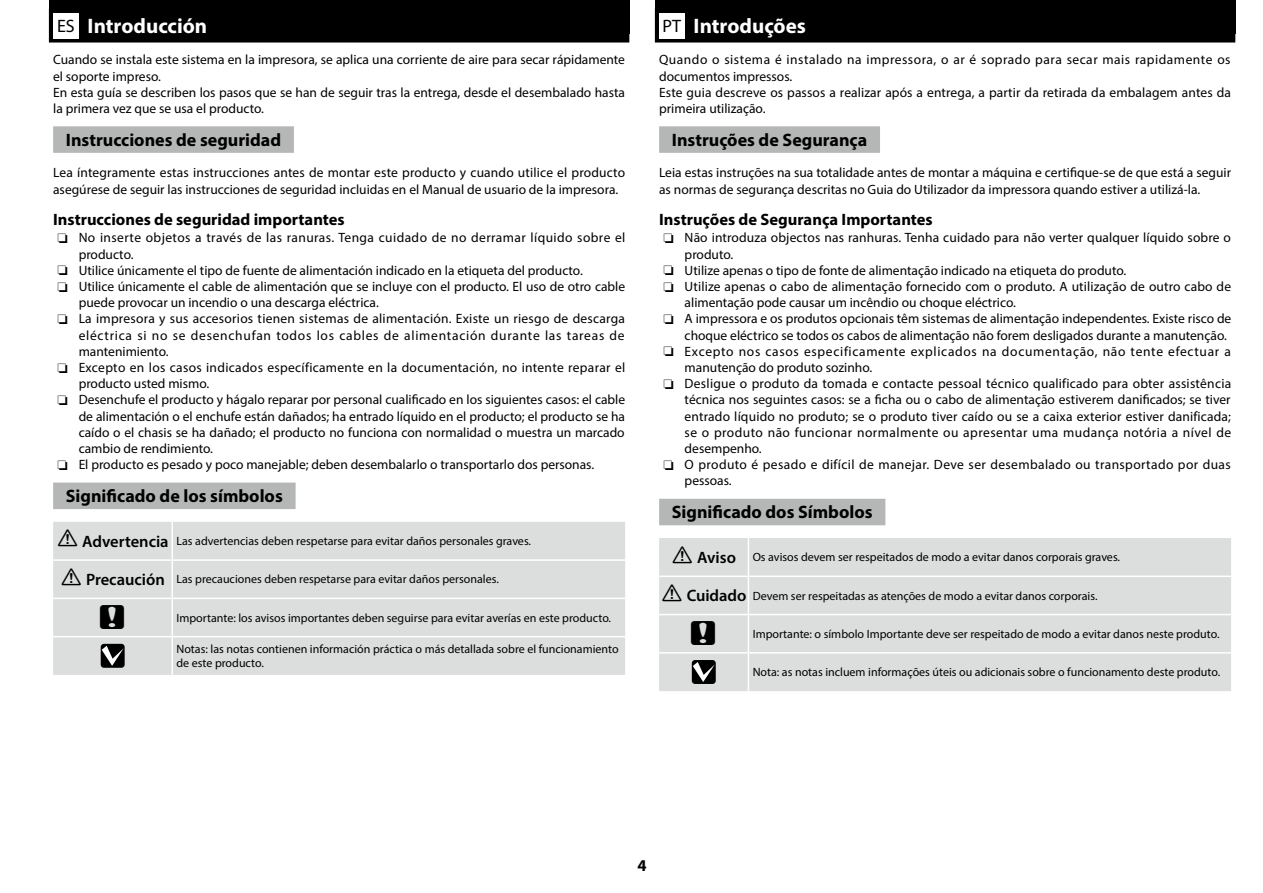
<style>
.page{position:relative;width:1263px;height:893px;background:#fff}
.page>*{position:absolute;margin:0;border:0;box-sizing:border-box;transform-origin:0 0}
.t1{font:33px "TP Publication Group Icons 3 AA";color:#000}
.t2{font:700 21px "Myriad Pro";color:#fff}
.t3{font:700 18px "Myriad Pro";color:#000}
.t4{font:700 16.5px "Myriad Pro";color:#000}
.t5{font:13.5px/16.2px "Myriad Pro";color:#000}
.t6{font:13.5px "Myriad Pro";letter-spacing:.02em;color:#000}
.t7{font:13.5px "Myriad Pro";letter-spacing:.03em;color:#000}
.t8{font:13.5px "Myriad Pro";letter-spacing:.025em;color:#000}
.t9{font:13.5px "Myriad Pro";letter-spacing:.05em;color:#000}
.t10{font:13.5px "Myriad Pro";letter-spacing:.055em;color:#000}
.t11{font:13.5px "Myriad Pro";letter-spacing:.035em;color:#000}
.t12{font:12px/14.4px "Myriad Pro";color:#000}
.s1{font-weight:400;font-size:18px;color:#000}
.s2{font-family:"TP Publication Group Icons 4 AAA";font-size:24px}
.s3{font-weight:600;font-size:16.5px}
</style>
<div class="page">
<div style="left:49px;top:0;width:580px;height:34px;background:#000"></div>
<div style="left:655px;top:0;width:580px;height:34px;background:#000"></div>
<div style="left:49px;top:9px;width:580px;height:34px;background:#000"></div>
<div style="left:53px;top:126px;width:241px;height:27px;background:#b5b6b6"></div>
<div style="left:53px;top:483px;width:243px;height:26px;background:#b5b6b6"></div>
<div style="left:53px;top:13px;width:26px;height:25px;background:#fff"></div>
<div style="left:53px;top:522px;width:572px;height:153px;background:#dcdddd"></div>
<hr style="left:171px;top:522px;width:2px;height:37px;background:#fff">
<hr style="left:53px;top:559px;width:119px;height:2px;background:#fff">
<hr style="left:172px;top:559px;width:453px;height:2px;background:#fff">
<hr style="left:171px;top:561px;width:2px;height:37px;background:#fff">
<hr style="left:53px;top:598px;width:119px;height:1px;background:#fff">
<hr style="left:172px;top:598px;width:453px;height:1px;background:#fff">
<hr style="left:171px;top:599px;width:2px;height:37px;background:#fff">
<hr style="left:53px;top:636px;width:119px;height:1px;background:#fff">
<hr style="left:172px;top:636px;width:453px;height:1px;background:#fff">
<hr style="left:171px;top:637px;width:2px;height:38px;background:#fff">
<svg style="left:101px;top:644px;width:24px;height:24px"></svg>
<div style="left:655px;top:9px;width:580px;height:34px;background:#000"></div>
<div style="left:659px;top:126px;width:221px;height:27px;background:#b5b6b6"></div>
<div style="left:659px;top:499px;width:226px;height:26px;background:#b5b6b6"></div>
<div style="left:659px;top:13px;width:26px;height:25px;background:#fff"></div>
<div style="left:659px;top:538px;width:572px;height:153px;background:#dcdddd"></div>
<hr style="left:748px;top:538px;width:1px;height:38px;background:#fff">
<hr style="left:659px;top:576px;width:89px;height:1px;background:#fff">
<hr style="left:748px;top:576px;width:483px;height:1px;background:#fff">
<hr style="left:748px;top:577px;width:1px;height:37px;background:#fff">
<hr style="left:659px;top:614px;width:89px;height:1px;background:#fff">
<hr style="left:748px;top:614px;width:483px;height:1px;background:#fff">
<hr style="left:748px;top:615px;width:1px;height:37px;background:#fff">
<hr style="left:659px;top:652px;width:89px;height:2px;background:#fff">
<hr style="left:748px;top:652px;width:483px;height:2px;background:#fff">
<hr style="left:748px;top:654px;width:1px;height:37px;background:#fff">
<svg style="left:692px;top:660px;width:24px;height:24px"></svg>
<h2 class="t2" style="left:57px;top:12px;width:152px"><span class="s1">ES</span> Introducción</h2>
<p class="t5" style="left:53px;top:51px;width:573px">Cuando se instala este sistema en la impresora, se aplica una corriente de aire para secar rápidamente el soporte impreso.<br>En esta guía se describen los pasos que se han de seguir tras la entrega, desde el desembalado hasta la primera vez que se usa el producto.</p>
<h3 class="t3" style="left:66px;top:128px;width:217px">Instrucciones de seguridad</h3>
<p class="t5" style="left:53px;top:165px;width:573px">Lea íntegramente estas instrucciones antes de montar este producto y cuando utilice el producto asegúrese de seguir las instrucciones de seguridad incluidas en el Manual de usuario de la impresora.</p>
<p class="t4" style="left:53px;top:209px;width:293px">Instrucciones de seguridad importantes</p>
<p class="t7" style="left:57px;top:229px;width:569px">❏ No inserte objetos a través de las ranuras. Tenga cuidado de no derramar líquido sobre el</p>
<p class="t5" style="left:79px;top:246px;width:56px">producto.</p>
<p class="t5" style="left:57px;top:262px;width:527px">❏ Utilice únicamente el tipo de fuente de alimentación indicado en la etiqueta del producto.</p>
<p class="t5" style="left:57px;top:278px;width:569px">❏ Utilice únicamente el cable de alimentación que se incluye con el producto. El uso de otro cable</p>
<p class="t5" style="left:79px;top:294px;width:302px">puede provocar un incendio o una descarga eléctrica.</p>
<p class="t6" style="left:57px;top:310px;width:569px">❏ La impresora y sus accesorios tienen sistemas de alimentación. Existe un riesgo de descarga</p>
<p class="t10" style="left:79px;top:327px;width:547px">eléctrica si no se desenchufan todos los cables de alimentación durante las tareas de</p>
<p class="t5" style="left:79px;top:343px;width:91px">mantenimiento.</p>
<p class="t8" style="left:57px;top:359px;width:569px">❏ Excepto en los casos indicados específicamente en la documentación, no intente reparar el</p>
<p class="t5" style="left:79px;top:375px;width:132px">producto usted mismo.</p>
<p class="t5" style="left:57px;top:391px;width:569px">❏ Desenchufe el producto y hágalo reparar por personal cualificado en los siguientes casos: el cable</p>
<p class="t5" style="left:79px;top:408px;width:548px">de alimentación o el enchufe están dañados; ha entrado líquido en el producto; el producto se ha</p>
<p class="t5" style="left:79px;top:424px;width:547px">caído o el chasis se ha dañado; el producto no funciona con normalidad o muestra un marcado</p>
<p class="t5" style="left:79px;top:440px;width:136px">cambio de rendimiento.</p>
<p class="t5" style="left:57px;top:456px;width:538px">❏ El producto es pesado y poco manejable; deben desembalarlo o transportarlo dos personas.</p>
<h3 class="t3" style="left:66px;top:484px;width:218px">Significado de los símbolos</h3>
<p class="t12" style="left:57px;top:534px;width:476px"><span class="s2">!</span> <span class="s3">Advertencia</span> Las advertencias deben respetarse para evitar daños personales graves.</p>
<p class="t12" style="left:60px;top:572px;width:440px"><span class="s2">!</span> <span class="s3">Precaución</span> Las precauciones deben respetarse para evitar daños personales.</p>
<h1 class="t1" style="left:100px;top:596px;width:27px">c</h1>
<p class="t12" style="left:176px;top:610px;width:436px">Importante: los avisos importantes deben seguirse para evitar averías en este producto.</p>
<p class="t12" style="left:176px;top:641px;width:444px">Notas: las notas contienen información práctica o más detallada sobre el funcionamiento de este producto.</p>
<h2 class="t2" style="left:663px;top:12px;width:145px"><span class="s1">PT</span> Introduções</h2>
<p class="t5" style="left:659px;top:51px;width:573px">Quando o sistema é instalado na impressora, o ar é soprado para secar mais rapidamente os documentos impressos.<br>Este guia descreve os passos a realizar após a entrega, a partir da retirada da embalagem antes da primeira utilização.</p>
<h3 class="t3" style="left:672px;top:128px;width:197px">Instruções de Segurança</h3>
<p class="t5" style="left:659px;top:165px;width:573px">Leia estas instruções na sua totalidade antes de montar a máquina e certifique-se de que está a seguir as normas de segurança descritas no Guia do Utilizador da impressora quando estiver a utilizá-la.</p>
<p class="t4" style="left:659px;top:209px;width:275px">Instruções de Segurança Importantes</p>
<p class="t5" style="left:663px;top:229px;width:569px">❏ Não introduza objectos nas ranhuras. Tenha cuidado para não verter qualquer líquido sobre o</p>
<p class="t5" style="left:685px;top:246px;width:50px">produto.</p>
<p class="t5" style="left:663px;top:262px;width:464px">❏ Utilize apenas o tipo de fonte de alimentação indicado na etiqueta do produto.</p>
<p class="t5" style="left:663px;top:278px;width:569px">❏ Utilize apenas o cabo de alimentação fornecido com o produto. A utilização de outro cabo de</p>
<p class="t5" style="left:685px;top:294px;width:333px">alimentação pode causar um incêndio ou choque eléctrico.</p>
<p class="t5" style="left:663px;top:310px;width:569px">❏ A impressora e os produtos opcionais têm sistemas de alimentação independentes. Existe risco de</p>
<p class="t5" style="left:685px;top:327px;width:544px">choque eléctrico se todos os cabos de alimentação não forem desligados durante a manutenção.</p>
<p class="t9" style="left:663px;top:343px;width:569px">❏ Excepto nos casos especificamente explicados na documentação, não tente efectuar a</p>
<p class="t5" style="left:685px;top:359px;width:189px">manutenção do produto sozinho.</p>
<p class="t6" style="left:663px;top:375px;width:569px">❏ Desligue o produto da tomada e contacte pessoal técnico qualificado para obter assistência</p>
<p class="t5" style="left:685px;top:391px;width:547px">técnica nos seguintes casos: se a ficha ou o cabo de alimentação estiverem danificados; se tiver</p>
<p class="t5" style="left:685px;top:408px;width:548px">entrado líquido no produto; se o produto tiver caído ou se a caixa exterior estiver danificada;</p>
<p class="t11" style="left:685px;top:424px;width:548px">se o produto não funcionar normalmente ou apresentar uma mudança notória a nível de</p>
<p class="t5" style="left:685px;top:440px;width:79px">desempenho.</p>
<p class="t7" style="left:663px;top:456px;width:569px">❏ O produto é pesado e difícil de manejar. Deve ser desembalado ou transportado por duas</p>
<p class="t5" style="left:685px;top:472px;width:49px">pessoas.</p>
<h3 class="t3" style="left:672px;top:500px;width:202px">Significado dos Símbolos</h3>
<p class="t12" style="left:671px;top:550px;width:450px"><span class="s2">!</span> <span class="s3">Aviso</span> Os avisos devem ser respeitados de modo a evitar danos corporais graves.</p>
<p class="t12" style="left:661px;top:588px;width:438px"><span class="s2">!</span> <span class="s3">Cuidado</span> Devem ser respeitadas as atenções de modo a evitar danos corporais.</p>
<h1 class="t1" style="left:691px;top:612px;width:27px">c</h1>
<p class="t12" style="left:753px;top:626px;width:468px">Importante: o símbolo Importante deve ser respeitado de modo a evitar danos neste produto.</p>
<p class="t12" style="left:753px;top:665px;width:469px">Nota: as notas incluem informações úteis ou adicionais sobre o funcionamento deste produto.</p>
<p class="t4" style="left:637px;top:854px;width:11px">4</p>
</div>
